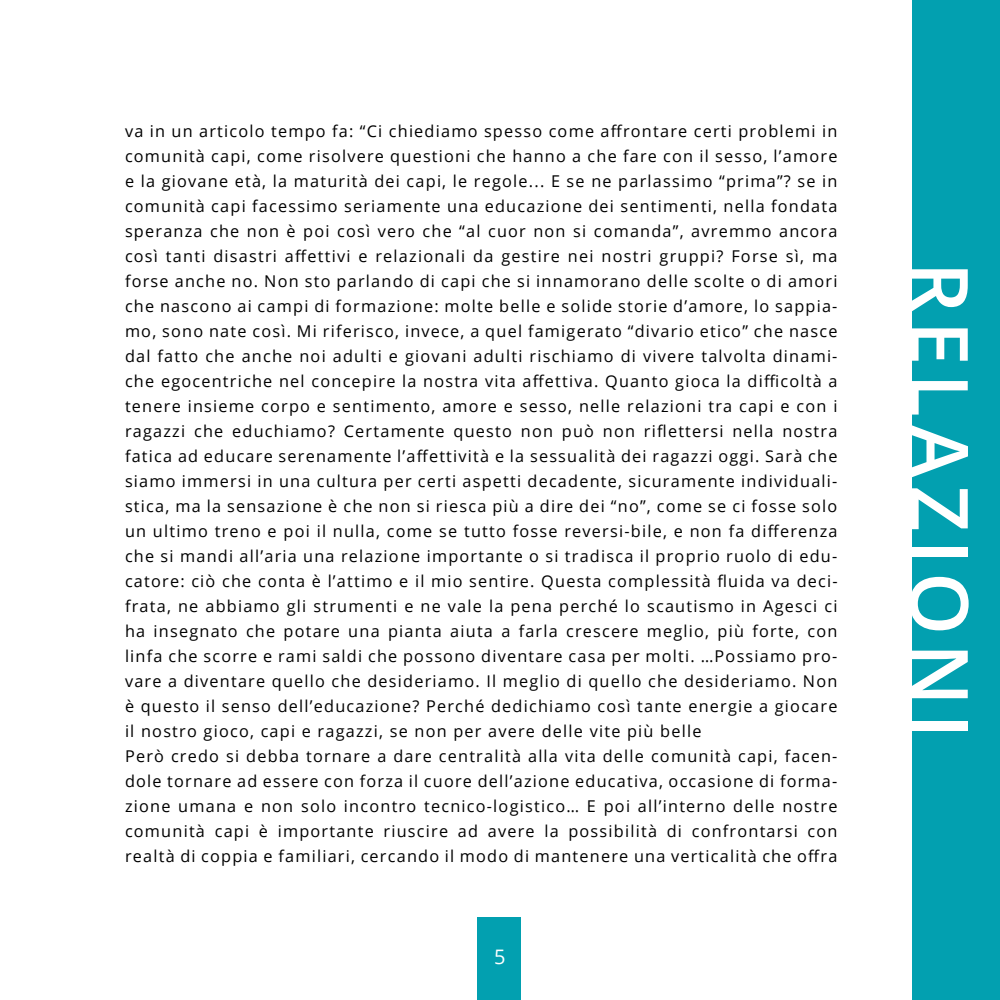
<style>
.page{position:relative;width:1000px;height:1000px;background:#fff}
.page>*{position:absolute;margin:0;border:0;box-sizing:border-box;transform-origin:0 0}
.t1{font:600 80px "Open Sans";letter-spacing:.1em;color:#fff}
.t2{font:20px "Open Sans";color:#fff}
.t3{font:16.25px/25px "Open Sans";letter-spacing:.075em;color:#000}
</style>
<div class="page">
<div style="left:912px;top:0;width:88px;height:1000px;background:#02a0b0"></div>
<div style="left:478px;top:917px;width:43px;height:83px;background:#02a0b0"></div>
<p class="t3" style="left:125px;top:119px;width:714px">va in un articolo tempo fa: “Ci chiediamo spesso come affrontare certi problemi in comunità capi, come risolvere questioni che hanno a che fare con il sesso, l’amore e la giovane età, la maturità dei capi, le regole... E se ne parlassimo “prima”? se in comunità capi facessimo seriamente una educazione dei sentimenti, nella fondata speranza che non è poi così vero che “al cuor non si comanda”, avremmo ancora così tanti disastri affettivi e relazionali da gestire nei nostri gruppi? Forse sì, ma forse anche no. Non sto parlando di capi che si innamorano delle scolte o di amori che nascono ai campi di formazione: molte belle e solide storie d’amore, lo sappia&shy;mo, sono nate così. Mi riferisco, invece, a quel famigerato “divario etico” che nasce dal fatto che anche noi adulti e giovani adulti rischiamo di vivere talvolta dinami&shy;che egocentriche nel concepire la nostra vita affettiva. Quanto gioca la difficoltà a tenere insieme corpo e sentimento, amore e sesso, nelle relazioni tra capi e con i ragazzi che educhiamo? Certamente questo non può non riflettersi nella nostra fatica ad educare serenamente l’affettività e la sessualità dei ragazzi oggi. Sarà che siamo immersi in una cultura per certi aspetti decadente, sicuramente individuali&shy;stica, ma la sensazione è che non si riesca più a dire dei “no”, come se ci fosse solo un ultimo treno e poi il nulla, come se tutto fosse reversi-bile, e non fa differenza che si mandi all’aria una relazione importante o si tradisca il proprio ruolo di edu&shy;catore: ciò che conta è l’attimo e il mio sentire. Questa complessità fluida va deci&shy;frata, ne abbiamo gli strumenti e ne vale la pena perché lo scautismo in Agesci ci ha insegnato che potare una pianta aiuta a farla crescere meglio, più forte, con linfa che scorre e rami saldi che possono diventare casa per molti. …Possiamo pro&shy;vare a diventare quello che desideriamo. Il meglio di quello che desideriamo. Non è questo il senso dell’educazione? Perché dedichiamo così tante energie a giocare il nostro gioco, capi e ragazzi, se non per avere delle vite più belle<br>Però credo si debba tornare a dare centralità alla vita delle comunità capi, facen&shy;dole tornare ad essere con forza il cuore dell’azione educativa, occasione di forma&shy;zione umana e non solo incontro tecnico-logistico… E poi all’interno delle nostre comunità capi è importante riuscire ad avere la possibilità di confrontarsi con realtà di coppia e familiari, cercando il modo di mantenere una verticalità che offra</p>
<p class="t2" style="left:494px;top:943px;width:13px">5</p>
<h1 class="t1" style="left:996px;top:262px;width:478px;rotate:90deg">RELAZIONI</h1>
</div>
